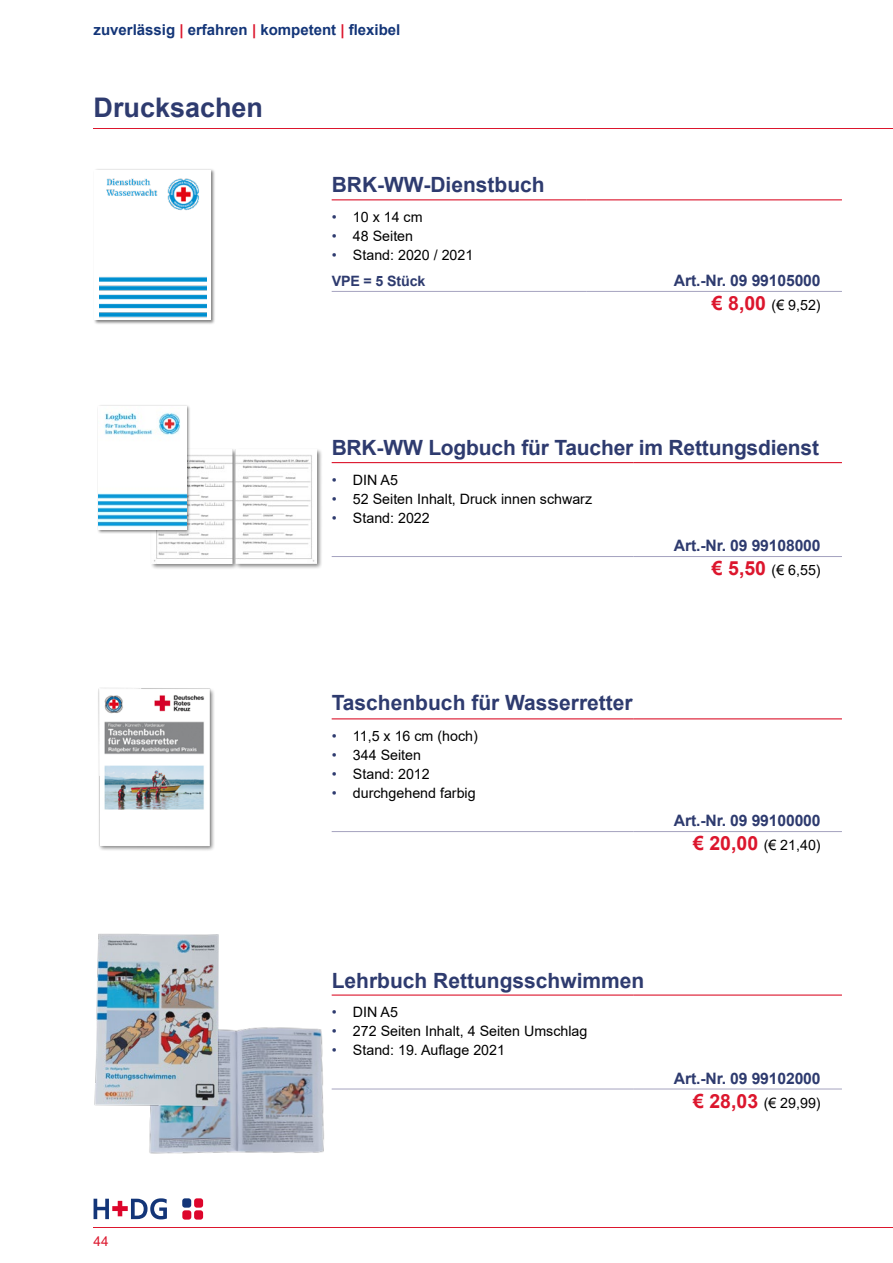
<style>
.page{position:relative;width:893px;height:1263px;background:#fff}
.page>*{position:absolute;margin:0;border:0;box-sizing:border-box;transform-origin:0 0}
.Artikel_übergeordnet{font:700 27px "Arial";color:#2e3b6f}
.NEU__Produktname{font:700 21px "Arial";color:#2e3b6f}
.Größen{font:700 15.75px "Arial";letter-spacing:-.01em;color:#2e3b6f}
.t1{font:700 15px "Arial";color:#133578}
.Preise{font:14.25px "Arial";color:#000}
.Größen-2{font:700 14.25px "Arial";letter-spacing:-.01em;color:#2e3b6f}
.t2{font:13.5px "Arial";color:#dc162d}
.s1{color:#dc162d}
.s2{color:#2e3b6f}
.s3{font-weight:700;font-size:19.5px;color:#dc162d}
</style>
<div class="page">
<svg style="left:94px;top:1198px;width:73px;height:21px"></svg>
<div style="left:182px;top:1198px;width:9px;height:9px;background:#133578;border-radius:3px"></div>
<div style="left:194px;top:1198px;width:9px;height:9px;background:#dd052b;border-radius:3px"></div>
<div style="left:182px;top:1210px;width:9px;height:9px;background:#dd052b;border-radius:3px"></div>
<div style="left:194px;top:1210px;width:9px;height:9px;background:#dd052b;border-radius:3px"></div>
<hr style="left:94px;top:1227px;width:799px;height:1px;background:#dc162d">
<hr style="left:94px;top:128px;width:799px;height:1px;background:#dc162d">
<img style="left:149px;top:1027px;width:208px;height:127px">
<hr style="left:332px;top:199px;width:255px;height:1px;background:#dc162d">
<hr style="left:587px;top:199px;width:255px;height:1px;background:#dc162d">
<hr style="left:332px;top:291px;width:255px;height:1px;background:#a5a3bf">
<hr style="left:587px;top:291px;width:255px;height:1px;background:#a5a3bf">
<hr style="left:332px;top:462px;width:302px;height:1px;background:#dc162d">
<hr style="left:634px;top:462px;width:208px;height:1px;background:#dc162d">
<hr style="left:332px;top:556px;width:302px;height:1px;background:#a5a3bf">
<hr style="left:634px;top:556px;width:208px;height:1px;background:#a5a3bf">
<hr style="left:332px;top:718px;width:302px;height:1px;background:#dc162d">
<hr style="left:634px;top:718px;width:208px;height:1px;background:#dc162d">
<hr style="left:332px;top:831px;width:302px;height:1px;background:#a5a3bf">
<hr style="left:634px;top:831px;width:208px;height:1px;background:#a5a3bf">
<hr style="left:332px;top:994px;width:302px;height:2px;background:#dc162d">
<hr style="left:634px;top:994px;width:208px;height:2px;background:#dc162d">
<hr style="left:332px;top:1089px;width:302px;height:1px;background:#a5a3bf">
<hr style="left:634px;top:1089px;width:208px;height:1px;background:#a5a3bf">
<div style="left:93px;top:168px;width:123px;height:156px;background:#000;opacity:.5"></div>
<div style="left:95px;top:170px;width:116px;height:150px;background:#fff"></div>
<img style="left:99px;top:178px;width:107px;height:140px">
<div style="left:150px;top:448px;width:172px;height:122px;background:#000;opacity:.5"></div>
<img style="left:152px;top:450px;width:164px;height:113px">
<div style="left:98px;top:404px;width:93px;height:130px;background:#000;opacity:.5"></div>
<img style="left:99px;top:406px;width:88px;height:123px">
<img style="left:98px;top:687px;width:116px;height:164px">
<img style="left:94px;top:933px;width:148px;height:205px">
<p class="t1" style="left:94px;top:19px;width:308px">zuverlässig <span class="s1">|</span> erfahren <span class="s1">|</span> kompetent <span class="s1">|</span> flexibel</p>
<p class="Artikel_übergeordnet" style="left:94px;top:88px;width:171px">Drucksachen</p>
<p class="t2" style="left:94px;top:1232px;width:17px">44</p>
<p class="NEU__Produktname" style="left:332px;top:170px;width:215px">BRK-WW-Dienstbuch</p>
<p class="Preise" style="left:332px;top:207px;width:92px"><span class="s2">•</span> 10 x 14 cm</p>
<p class="Preise" style="left:332px;top:226px;width:83px"><span class="s2">•</span> 48 Seiten</p>
<p class="Preise" style="left:332px;top:245px;width:143px"><span class="s2">•</span> Stand: 2020 / 2021</p>
<p class="Größen-2" style="left:332px;top:271px;width:95px">VPE = 5 Stück</p>
<p class="Größen" style="left:674px;top:270px;width:148px">Art.-Nr. 09 99105000</p>
<p class="Preise" style="left:712px;top:295px;width:110px"><span class="s3">€ 8,00</span> (€ 9,52)</p>
<p class="NEU__Produktname" style="left:332px;top:433px;width:489px">BRK-WW Logbuch für Taucher im Rettungsdienst</p>
<p class="Preise" style="left:332px;top:470px;width:68px"><span class="s2">•</span> DIN A5</p>
<p class="Preise" style="left:332px;top:489px;width:262px"><span class="s2">•</span> 52 Seiten Inhalt, Druck innen schwarz</p>
<p class="Preise" style="left:332px;top:508px;width:100px"><span class="s2">•</span> Stand: 2022</p>
<p class="Größen" style="left:674px;top:535px;width:148px">Art.-Nr. 09 99108000</p>
<p class="Preise" style="left:712px;top:560px;width:110px"><span class="s3">€ 5,50</span> (€ 6,55)</p>
<p class="NEU__Produktname" style="left:332px;top:687px;width:303px">Taschenbuch für Wasserretter</p>
<p class="Preise" style="left:332px;top:726px;width:148px"><span class="s2">•</span> 11,5 x 16 cm (hoch)</p>
<p class="Preise" style="left:332px;top:745px;width:91px"><span class="s2">•</span> 344 Seiten</p>
<p class="Preise" style="left:332px;top:764px;width:100px"><span class="s2">•</span> Stand: 2012</p>
<p class="Preise" style="left:332px;top:783px;width:146px"><span class="s2">•</span> durchgehend farbig</p>
<p class="Größen" style="left:674px;top:810px;width:148px">Art.-Nr. 09 99100000</p>
<p class="Preise" style="left:693px;top:835px;width:129px"><span class="s3">€ 20,00</span> (€ 21,40)</p>
<p class="NEU__Produktname" style="left:332px;top:965px;width:314px">Lehrbuch Rettungsschwimmen</p>
<p class="Preise" style="left:332px;top:1003px;width:68px"><span class="s2">•</span> DIN A5</p>
<p class="Preise" style="left:332px;top:1021px;width:257px"><span class="s2">•</span> 272 Seiten Inhalt, 4 Seiten Umschlag</p>
<p class="Preise" style="left:332px;top:1040px;width:175px"><span class="s2">•</span> Stand: 19. Auflage 2021</p>
<p class="Größen" style="left:674px;top:1067px;width:148px">Art.-Nr. 09 99102000</p>
<p class="Preise" style="left:693px;top:1093px;width:129px"><span class="s3">€ 28,03</span> (€ 29,99)</p>
</div>
